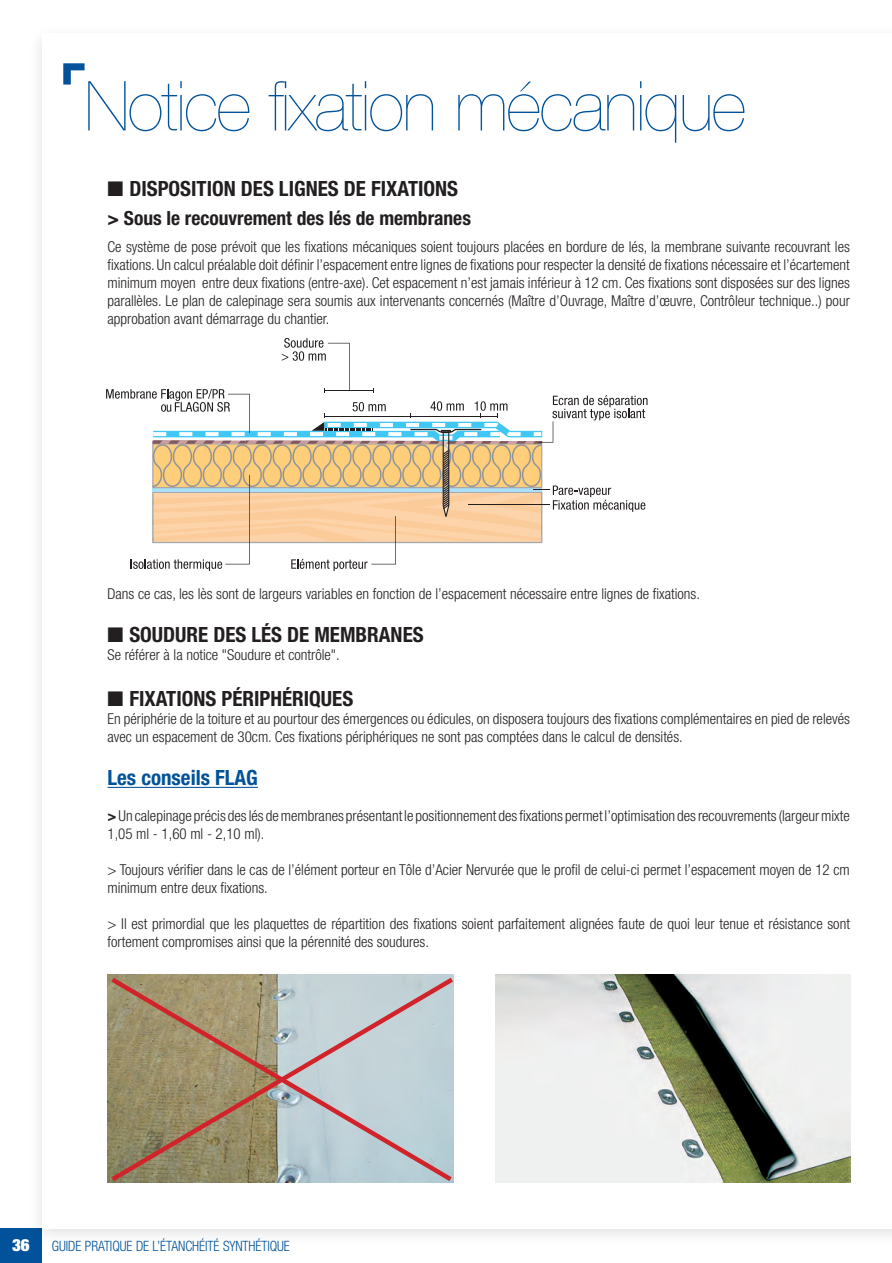
<style>
.page{position:relative;width:892px;height:1263px;background:#fff}
.page>*{position:absolute;margin:0;border:0;box-sizing:border-box;transform-origin:0 0}
.t1{font:200 69px "Helvetica Neue";letter-spacing:-.025em;color:#01529a}
.t2{font:700 condensed 21px "Helvetica Neue";color:#231f20}
.t3{font:700 condensed 21px "Helvetica Neue";color:#01529a}
.t4{font:700 condensed 19.5px "Helvetica Neue";color:#231f20}
.t5{font:900 expanded 16.8px "Helvetica Neue";color:#fff}
.t6{font:300 condensed 15px/18px "Helvetica Neue";color:#231f20}
.t7{font:300 condensed 14.25px "Helvetica Neue";letter-spacing:-.005em;color:#01529a;scale:.95 1}
.s1{font-weight:700}
</style>
<div class="page">
<div style="left:0;top:1228px;width:42px;height:35px;background:#01529a"></div>
<div style="left:28px;top:23px;width:864px;height:1224px;background:#231f20;opacity:.13"></div>
<div style="left:42px;top:34px;width:850px;height:1194px;background:#fff"></div>
<svg style="left:63px;top:63px;width:22px;height:22px"></svg>
<svg style="left:106px;top:338px;width:542px;height:233px"></svg>
<hr style="left:108px;top:787px;width:150px;height:1px;background:#01529a">
<img style="left:496px;top:975px;width:355px;height:208px">
<svg style="left:107px;top:974px;width:347px;height:209px;background:#ada99b"></svg>
<p class="t1" style="left:85px;top:66px;width:663px">Notice fixation mécanique</p>
<p class="t2" style="left:108px;top:175px;width:352px">■ DISPOSITION DES LIGNES DE FIXATIONS</p>
<p class="t4" style="left:108px;top:206px;width:365px">&gt; Sous le recouvrement des lés de membranes</p>
<p class="t6" style="left:108px;top:237px;width:744px;text-align:justify">Ce système de pose prévoit que les fixations mécaniques soient toujours placées en bordure de lés, la membrane suivante recouvrant les fixations. Un calcul préalable doit définir l’espacement entre lignes de fixations pour respecter la densité de fixations nécessaire et l’écartement minimum moyen entre deux fixations (entre-axe). Cet espacement n’est jamais inférieur à 12 cm. Ces fixations sont disposées sur des lignes parallèles. Le plan de calepinage sera soumis aux intervenants concernés (Maître d’Ouvrage, Maître d’œuvre, Contrôleur technique..) pour approbation avant démarrage du chantier.</p>
<p class="t6" style="left:108px;top:584px;width:594px">Dans ce cas, les lès sont de largeurs variables en fonction de l’espacement nécessaire entre lignes de fixations.</p>
<p class="t2" style="left:108px;top:622px;width:318px">■ SOUDURE DES LÉS DE MEMBRANES</p>
<p class="t6" style="left:108px;top:646px;width:234px">Se référer à la notice "Soudure et contrôle".</p>
<p class="t2" style="left:108px;top:686px;width:247px">■ FIXATIONS PÉRIPHÉRIQUES</p>
<p class="t6" style="left:108px;top:709px;width:744px">En périphérie de la toiture et au pourtour des émergences ou édicules, on disposera toujours des fixations complémentaires en pied de relevés avec un espacement de 30cm. Ces fixations périphériques ne sont pas comptées dans le calcul de densités.</p>
<p class="t3" style="left:108px;top:765px;width:152px">Les conseils FLAG</p>
<p class="t6" style="left:108px;top:807px;width:744px"><span class="s1">&gt;</span> Un calepinage précis des lés de membranes présentant le positionnement des fixations permet l’optimisation des recouvrements (largeur mixte<br>1,05 ml - 1,60 ml - 2,10 ml).</p>
<p class="t6" style="left:108px;top:861px;width:744px">&gt; Toujours vérifier dans le cas de l’élément porteur en Tôle d’Acier Nervurée que le profil de celui-ci permet l’espacement moyen de 12 cm minimum entre deux fixations.</p>
<p class="t6" style="left:108px;top:915px;width:744px">&gt; Il est primordial que les plaquettes de répartition des fixations soient parfaitement alignées faute de quoi leur tenue et résistance sont fortement compromises ainsi que la pérennité des soudures.</p>
<p class="t5" style="left:12px;top:1234px;width:19px">36</p>
<p class="t7" style="left:52px;top:1238px;width:252px">GUIDE PRATIQUE DE L’ÉTANCHÉITÉ SYNTHÉTIQUE</p>
</div>
